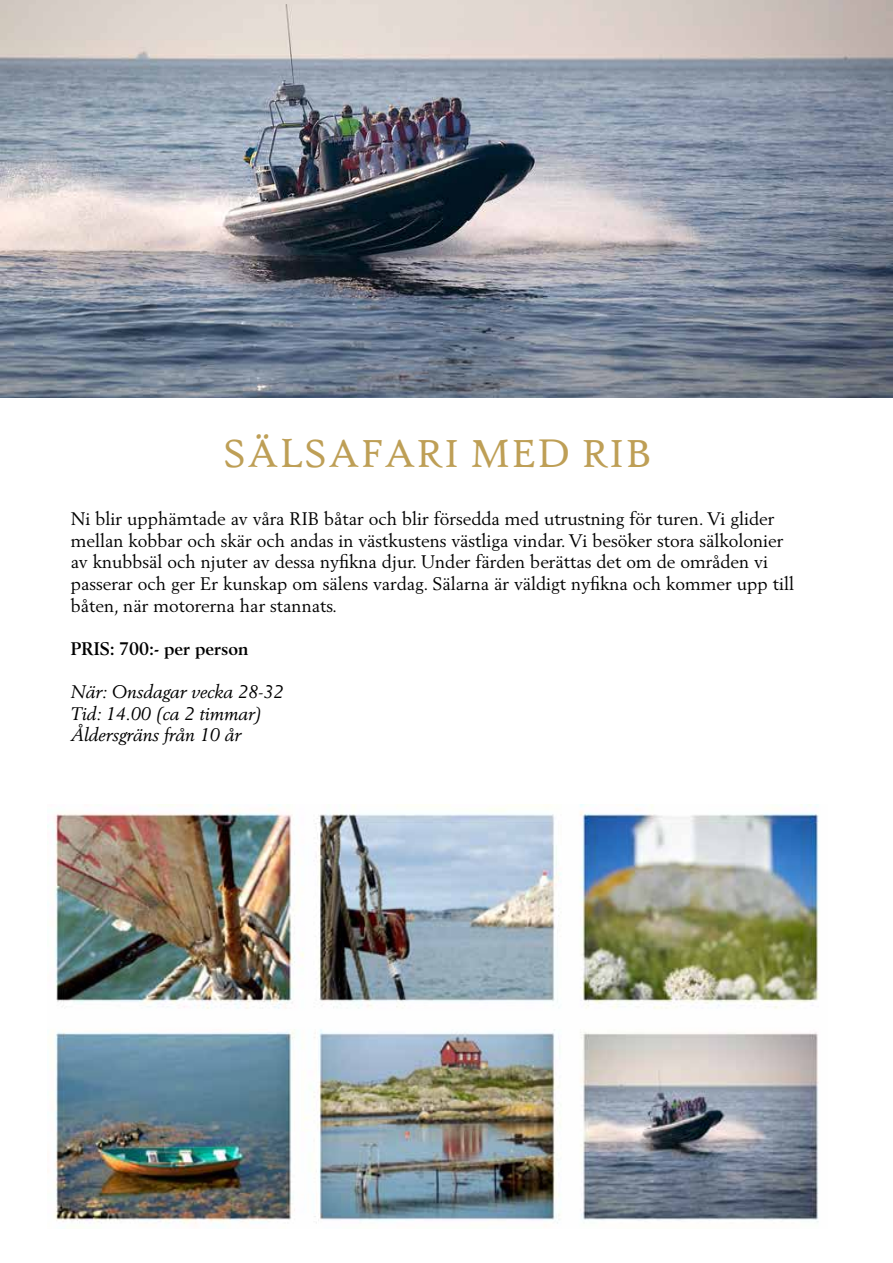
<style>
.page{position:relative;width:893px;height:1263px;background:#fff}
.page>*{position:absolute;margin:0;border:0;box-sizing:border-box;transform-origin:0 0}
.t1{font:42px "High Tower Text";color:#be9f56}
.t2{font:18px/21.6px "Berling LT Std";color:#000}
.t3{font:italic 18px/21.6px "Berling LT Std";color:#000}
.t4{font:700 18px "Berling LT Std";color:#000}
</style>
<div class="page">
<img style="left:0;top:0;width:893px;height:398px">
<img style="left:48px;top:805px;width:771px;height:421px">
<h1 class="t1" style="left:223px;top:429px;width:431px">SÄLSAFARI MED RIB</h1>
<p class="t2" style="left:71px;top:508px;width:725px">Ni blir upphämtade av våra RIB båtar och blir försedda med utrustning för turen. Vi glider mellan kobbar och skär och andas in västkustens västliga vindar. Vi besöker stora sälkolonier av knubbsäl och njuter av dessa nyfikna djur. Under färden berättas det om de områden vi passerar och ger Er kunskap om sälens vardag. Sälarna är väldigt nyfikna och kommer upp till båten, när motorerna har stannats.</p>
<p class="t4" style="left:71px;top:638px;width:179px">PRIS: 700:- per person</p>
<p class="t3" style="left:71px;top:681px;width:214px">När: Onsdagar vecka 28-32<br>Tid: 14.00 (ca 2 timmar)<br>Åldersgräns från 10 år</p>
</div>
